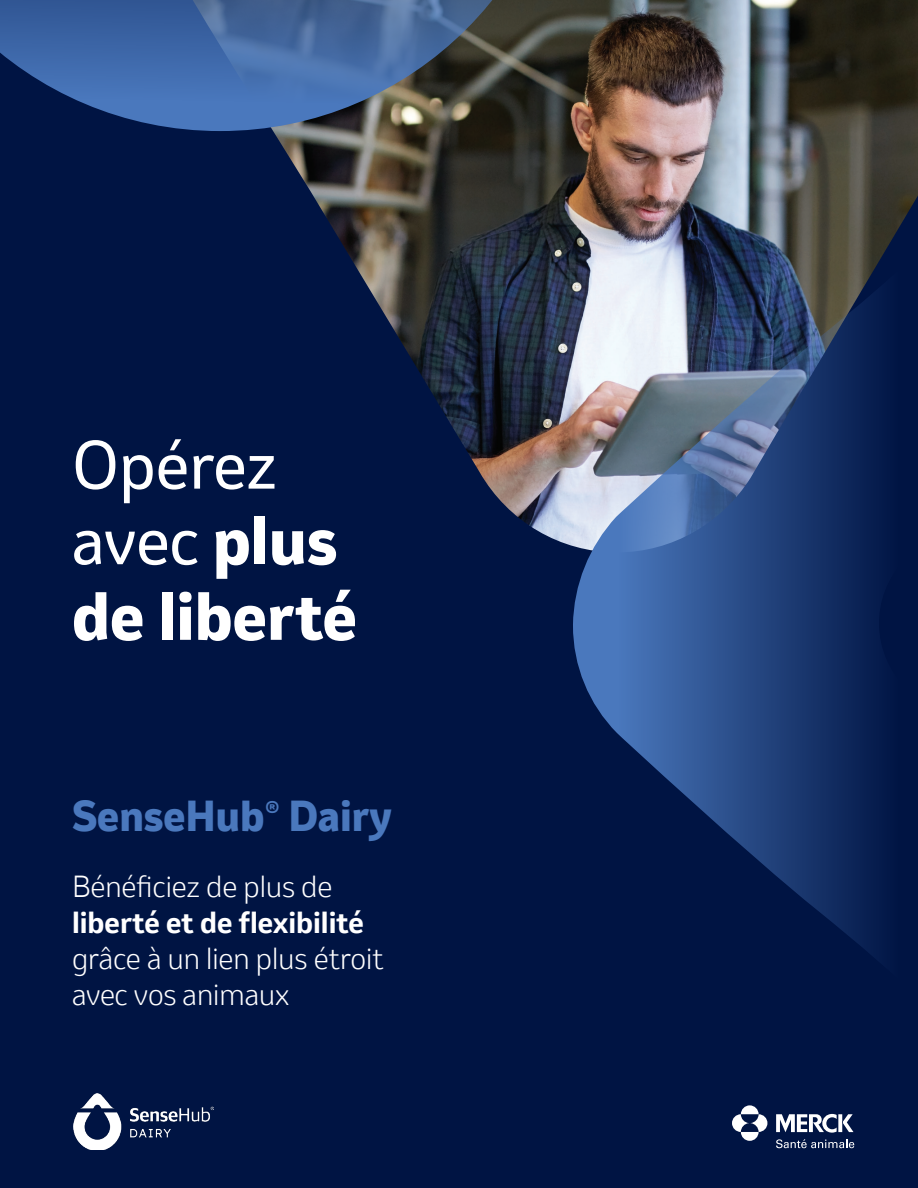
<style>
.page{position:relative;width:918px;height:1188px;background:#001443}
.page>*{position:absolute;margin:0;border:0;box-sizing:border-box;transform-origin:0 0}
.t1{font:800 63px/75.6px "Invention";color:#fff}
.t2{font:800 40.5px "Invention";color:#4a78bd}
.t3{font:300 28.5px/36px "Invention";color:#fff}
.s1{font-weight:400}
.s2{font-weight:700}
</style>
<div class="page">
<img style="left:273px;top:0;width:645px;height:546px">
<svg style="left:0;top:0;width:568px;height:131px;background:#3f5981"></svg>
<svg style="left:573px;top:152px;width:345px;height:806px"></svg>
<svg style="left:776px;top:1114px;width:78px;height:19px"></svg>
<svg style="left:741px;top:1105px;width:18px;height:9px"></svg>
<svg style="left:741px;top:1132px;width:18px;height:9px"></svg>
<svg style="left:732px;top:1114px;width:17px;height:18px"></svg>
<svg style="left:751px;top:1114px;width:16px;height:18px"></svg>
<svg style="left:776px;top:1139px;width:78px;height:9px"></svg>
<img style="left:73px;top:1094px;width:141px;height:56px">
<p class="t1" style="left:72px;top:428px;width:287px"><span class="s1">Opérez avec</span> plus de liberté</p>
<p class="t2" style="left:72px;top:786px;width:321px">SenseHub<sup>®</sup> Dairy</p>
<p class="t3" style="left:72px;top:868px;width:314px">Bénéficiez de plus de <span class="s2">liberté et de flexibilité </span>grâce à un lien plus étroit avec vos animaux</p>
</div>
